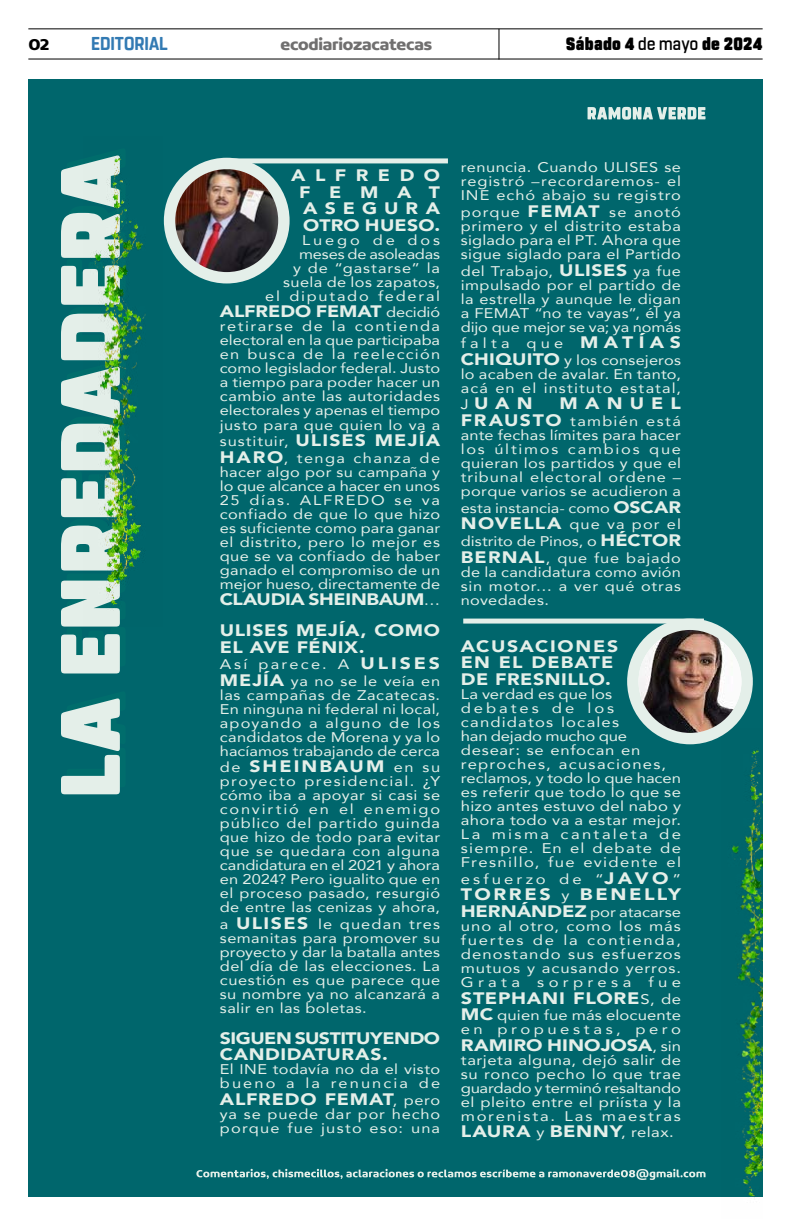
<style>
.page{position:relative;width:791px;height:1225px;background:#fff}
.page>*{position:absolute;margin:0;border:0;box-sizing:border-box;transform-origin:0 0}
._3_1_cuerpo_texto{font:700 18.6px "Rohn Rounded";color:#327ab3;scale:.91 1}
._3_1_cuerpo_texto-2{font:900 17.6px "Rohn Rounded";letter-spacing:.02em;color:#000;scale:.91 1}
._3_1_cuerpo_texto-3{font:700 16.9px "Concord";letter-spacing:-.01em;color:#706f6f}
._3_1_cuerpo_texto-4{font:700 16.9px "Concord";color:#000}
._3_0_cuerpo_texto_1er_parrafo{font:900 16.6px/16.6px "Avenir";letter-spacing:.035em;color:#e4efe9;text-align:justify;scale:1.17 1}
._3_0_cuerpo_texto_1er_parrafo-2{font:900 16.6px "Avenir";letter-spacing:.035em;color:#e4efe9;scale:1.19 1}
._3_0_cuerpo_texto_1er_parrafo-3{font:900 16.6px/16.6px "Avenir";letter-spacing:.055em;color:#e4efe9;scale:1.17 1}
._3_0_cuerpo_texto_1er_parrafo-4{font:900 16.6px/16.6px "Avenir";letter-spacing:-.02em;color:#e4efe9;scale:1.17 1}
._3_0_cuerpo_texto_1er_parrafo-5{font:900 16.6px "Avenir";letter-spacing:.06em;color:#e4efe9;scale:1.17 1}
._3_0_cuerpo_texto_1er_parrafo-6{font:900 16.6px "Avenir";letter-spacing:-.005em;color:#e4efe9;scale:1.17 1}
._3_0_cuerpo_texto_1er_parrafo-7{font:900 16.6px "Avenir";color:#e4efe9;scale:1.19 1}
._3_0_cuerpo_texto_1er_parrafo-8{font:900 16.6px "Avenir";letter-spacing:-.015em;color:#e4efe9;scale:1.17 1}
._3_0_cuerpo_texto_1er_parrafo-9{font:900 16.6px "Avenir";letter-spacing:.105em;color:#e4efe9;scale:1.17 1}
._3_0_cuerpo_texto_1er_parrafo-10{font:900 16.6px "Avenir";letter-spacing:.13em;color:#e4efe9;scale:1.19 1}
._3_0_cuerpo_texto_1er_parrafo-11{font:14px/14px "Avenir";letter-spacing:.025em;color:#e4efe9;text-align:justify;scale:1.17 1}
._3_0_cuerpo_texto_1er_parrafo-12{font:14px/14px "Avenir";letter-spacing:.025em;color:#e4efe9;text-align:justify;scale:1.19 1}
._3_0_cuerpo_texto_1er_parrafo-13{font:14px/14px "Avenir";letter-spacing:.045em;color:#e4efe9;scale:1.19 1}
._3_0_cuerpo_texto_1er_parrafo-14{font:14px/14px "Avenir";letter-spacing:.055em;color:#e4efe9;text-align:right;scale:1.17 1}
._3_0_cuerpo_texto_1er_parrafo-15{font:14px/14px "Avenir";letter-spacing:.06em;color:#e4efe9;scale:1.17 1}
._3_0_cuerpo_texto_1er_parrafo-16{font:14px/14px "Avenir";letter-spacing:.065em;color:#e4efe9;scale:1.17 1}
._3_0_cuerpo_texto_1er_parrafo-17{font:14px/16.6px "Avenir";letter-spacing:.045em;color:#e4efe9;scale:1.17 1}
._3_0_cuerpo_texto_1er_parrafo-18{font:14px "Avenir";letter-spacing:.185em;color:#e4efe9;scale:1.19 1}
.s1{font-weight:500}
.s2{font-weight:400;font-size:14px}
.s3{font-weight:900;font-size:16.6px}
</style>
<div class="page">
<div style="left:28px;top:79px;width:735px;height:1117px;background:#00666c"></div>
<hr style="left:28px;top:28px;width:735px;height:1px;background:#000">
<hr style="left:28px;top:59px;width:735px;height:1px;background:#000">
<hr style="left:498px;top:29px;width:1px;height:31px;background:#000">
<svg style="left:196px;top:1168px;width:509px;height:12px"></svg>
<svg style="left:61px;top:164px;width:59px;height:630px"></svg>
<div style="left:229px;top:158px;width:219px;height:5px;background:#e4efe9"></div>
<svg style="left:587px;top:107px;width:118px;height:13px"></svg>
<img style="left:84px;top:155px;width:62px;height:471px">
<img style="left:721px;top:729px;width:41px;height:469px">
<div style="left:164px;top:158px;width:126px;height:125px;background:#e4efe9;border-radius:50%"></div>
<img style="left:175px;top:169px;width:103px;height:103px;border-radius:51px">
<div style="left:627px;top:618px;width:126px;height:126px;background:#e4efe9;border-radius:50%"></div>
<img style="left:638px;top:630px;width:103px;height:103px;border-radius:51px">
<div style="left:463px;top:618px;width:241px;height:5px;background:#e4efe9"></div>
<p class="_3_1_cuerpo_texto-4" style="left:28px;top:34px;width:23px">02</p>
<p class="_3_1_cuerpo_texto" style="left:91px;top:32px;width:86px">EDITORIAL</p>
<p class="_3_1_cuerpo_texto-3" style="left:280px;top:34px;width:153px">ecodiariozacatecas</p>
<p class="_3_1_cuerpo_texto-2" style="left:566px;top:33px;width:218px">Sábado 4 <span class="s1">de mayo</span> de 2024</p>
<p class="_3_0_cuerpo_texto_1er_parrafo" style="left:299px;top:166px;width:122px;text-indent:-8px">ALFREDO FEMAT ASEGURA OTRO HUESO.</p>
<p class="_3_0_cuerpo_texto_1er_parrafo-14" style="left:265px;top:232px;width:151px">Luego de dos meses de asoleadas<br>y de “gastarse” la suela de los zapatos, el diputado federal</p>
<p class="_3_0_cuerpo_texto_1er_parrafo-6" style="left:220px;top:297px;width:190px">ALFREDO FEMAT <span class="s2">decidió</span></p>
<p class="_3_0_cuerpo_texto_1er_parrafo-11" style="left:220px;top:319px;width:190px">retirarse de la contienda electoral en la que participaba en busca de la reelección como legislador federal. Justo a tiempo para poder hacer un cambio ante las autoridades electorales y apenas el tiempo justo para que quien lo va a</p>
<p class="_3_0_cuerpo_texto_1er_parrafo-5" style="left:220px;top:426px;width:190px"><span class="s2">sustituir,</span> ULISES MEJÍA</p>
<p class="_3_0_cuerpo_texto_1er_parrafo-11" style="left:220px;top:450px;width:190px"><span class="s3">HARO</span>, tenga chanza de hacer algo por su campaña y lo que alcance a hacer en unos 25 días. ALFREDO se va confiado de que lo que hizo es suficiente como para ganar el distrito, pero lo mejor es que se va confiado de haber ganado el compromiso de un mejor hueso, directamente de</p>
<p class="_3_0_cuerpo_texto_1er_parrafo-8" style="left:220px;top:585px;width:190px">CLAUDIA SHEINBAUM<span class="s2">…</span></p>
<p class="_3_0_cuerpo_texto_1er_parrafo" style="left:220px;top:621px;width:190px">ULISES MEJÍA, COMO<br>EL AVE FÉNIX.</p>
<p class="_3_0_cuerpo_texto_1er_parrafo-17" style="left:220px;top:655px;width:190px">Así parece. A <span class="s3">ULISES<br>MEJÍA</span> ya no se le veía en</p>
<p class="_3_0_cuerpo_texto_1er_parrafo-11" style="left:220px;top:687px;width:190px">las campañas de Zacatecas.<br>En ninguna ni federal ni local, apoyando a alguno de los candidatos de Morena y ya lo hacíamos trabajando de cerca</p>
<p class="_3_0_cuerpo_texto_1er_parrafo-9" style="left:220px;top:752px;width:190px"><span class="s2">de</span> SHEINBAUM <span class="s2">en su</span></p>
<p class="_3_0_cuerpo_texto_1er_parrafo-11" style="left:220px;top:774px;width:190px">proyecto presidencial. ¿Y cómo iba a apoyar si casi se convirtió en el enemigo público del partido guinda que hizo de todo para evitar que se quedara con alguna candidatura en el 2021 y ahora en 2024? Pero igualito que en el proceso pasado, resurgió de entre las cenizas y ahora,</p>
<p class="_3_0_cuerpo_texto_1er_parrafo-11" style="left:220px;top:916px;width:190px">a <span class="s3">ULISES</span> le quedan tres semanitas para promover su proyecto y dar la batalla antes del día de las elecciones. La cuestión es que parece que su nombre ya no alcanzará a salir en las boletas.</p>
<p class="_3_0_cuerpo_texto_1er_parrafo-4" style="left:220px;top:1029px;width:190px">SIGUEN SUSTITUYENDO<br>CANDIDATURAS.</p>
<p class="_3_0_cuerpo_texto_1er_parrafo-11" style="left:220px;top:1062px;width:190px">El INE todavía no da el visto bueno a la renuncia de</p>
<p class="_3_0_cuerpo_texto_1er_parrafo" style="left:220px;top:1090px;width:190px">ALFREDO FEMAT<span class="s2">, pero</span></p>
<p class="_3_0_cuerpo_texto_1er_parrafo-16" style="left:220px;top:1106px;width:190px">ya se puede dar por hecho porque fue justo eso: una</p>
<p class="_3_0_cuerpo_texto_1er_parrafo-11" style="left:461px;top:160px;width:190px">renuncia. Cuando ULISES se registró –recordaremos- el INE echó abajo su registro</p>
<p class="_3_0_cuerpo_texto_1er_parrafo-11" style="left:461px;top:205px;width:190px">porque <span class="s3">FEMAT</span> se anotó primero y el distrito estaba siglado para el PT. Ahora que sigue siglado para el Partido</p>
<p class="_3_0_cuerpo_texto_1er_parrafo-11" style="left:461px;top:263px;width:190px">del Trabajo, <span class="s3">ULISES</span> ya fue impulsado por el partido de la estrella y aunque le digan a FEMAT “no te vayas”, él ya dijo que mejor se va; ya nomás</p>
<p class="_3_0_cuerpo_texto_1er_parrafo-11" style="left:461px;top:335px;width:190px;line-height:16.6px">falta que <span class="s3">MATÍAS<br>CHIQUITO</span> y los consejeros</p>
<p class="_3_0_cuerpo_texto_1er_parrafo-15" style="left:461px;top:366px;width:190px">lo acaben de avalar. En tanto, acá en el instituto estatal,</p>
<p class="_3_0_cuerpo_texto_1er_parrafo" style="left:461px;top:395px;width:63px"><span class="s2">J</span>UAN</p>
<p class="_3_0_cuerpo_texto_1er_parrafo" style="left:559px;top:395px;width:105px">MANUEL</p>
<p class="_3_0_cuerpo_texto_1er_parrafo-11" style="left:461px;top:414px;width:190px"><span class="s3">FRAUSTO</span> también está ante fechas límites para hacer los últimos cambios que quieran los partidos y que el tribunal electoral ordene – porque varios se acudieron a</p>
<p class="_3_0_cuerpo_texto_1er_parrafo-11" style="left:461px;top:499px;width:190px;line-height:16.6px">esta instancia- como <span class="s3">OSCAR NOVELLA</span> que va por el distrito de Pinos, o <span class="s3">HÉCTOR BERNAL</span>, que fue bajado</p>
<p class="_3_0_cuerpo_texto_1er_parrafo-11" style="left:461px;top:564px;width:190px">de la candidatura como avión sin motor… a ver qué otras novedades.</p>
<p class="_3_0_cuerpo_texto_1er_parrafo-3" style="left:461px;top:637px;width:136px">ACUSACIONES<br>EN EL DEBATE<br>DE FRESNILLO.</p>
<p class="_3_0_cuerpo_texto_1er_parrafo-13" style="left:461px;top:686px;width:187px">La verdad es que los debates de los candidatos locales<br>han dejado mucho que desear: se enfocan en reproches, acusaciones, reclamos, y todo lo que hacen es referir que todo lo que se hizo antes estuvo del nabo y ahora todo va a estar mejor.<br>La misma cantaleta de siempre. En el debate de<br>Fresnillo, fue evidente el</p>
<p class="_3_0_cuerpo_texto_1er_parrafo-18" style="left:461px;top:867px;width:187px">esfuerzo de “<span class="s3">JAVO</span>”</p>
<p class="_3_0_cuerpo_texto_1er_parrafo-10" style="left:461px;top:880px;width:187px">TORRES <span class="s2">y</span> BENELLY</p>
<p class="_3_0_cuerpo_texto_1er_parrafo-12" style="left:461px;top:904px;width:187px"><span class="s3">HERNÁNDEZ</span> por atacarse uno al otro, como los más fuertes de la contienda, denostando sus esfuerzos mutuos y acusando yerros.<br>Grata sorpresa fue</p>
<p class="_3_0_cuerpo_texto_1er_parrafo-2" style="left:461px;top:983px;width:187px">STEPHANI FLORE<span class="s2">S, de</span></p>
<p class="_3_0_cuerpo_texto_1er_parrafo-12" style="left:461px;top:1007px;width:187px"><span class="s3">MC</span> quien fue más elocuente en propuestas, pero</p>
<p class="_3_0_cuerpo_texto_1er_parrafo-7" style="left:461px;top:1030px;width:187px">RAMIRO HINOJOSA<span class="s2">, sin</span></p>
<p class="_3_0_cuerpo_texto_1er_parrafo-12" style="left:461px;top:1052px;width:187px">tarjeta alguna, dejó salir de su ronco pecho lo que trae guardado y terminó resaltando el pleito entre el priísta y la morenista. Las maestras</p>
<p class="_3_0_cuerpo_texto_1er_parrafo-2" style="left:461px;top:1117px;width:181px">LAURA <span class="s2">y</span> BENNY<span class="s2">, relax.</span></p>
</div>
